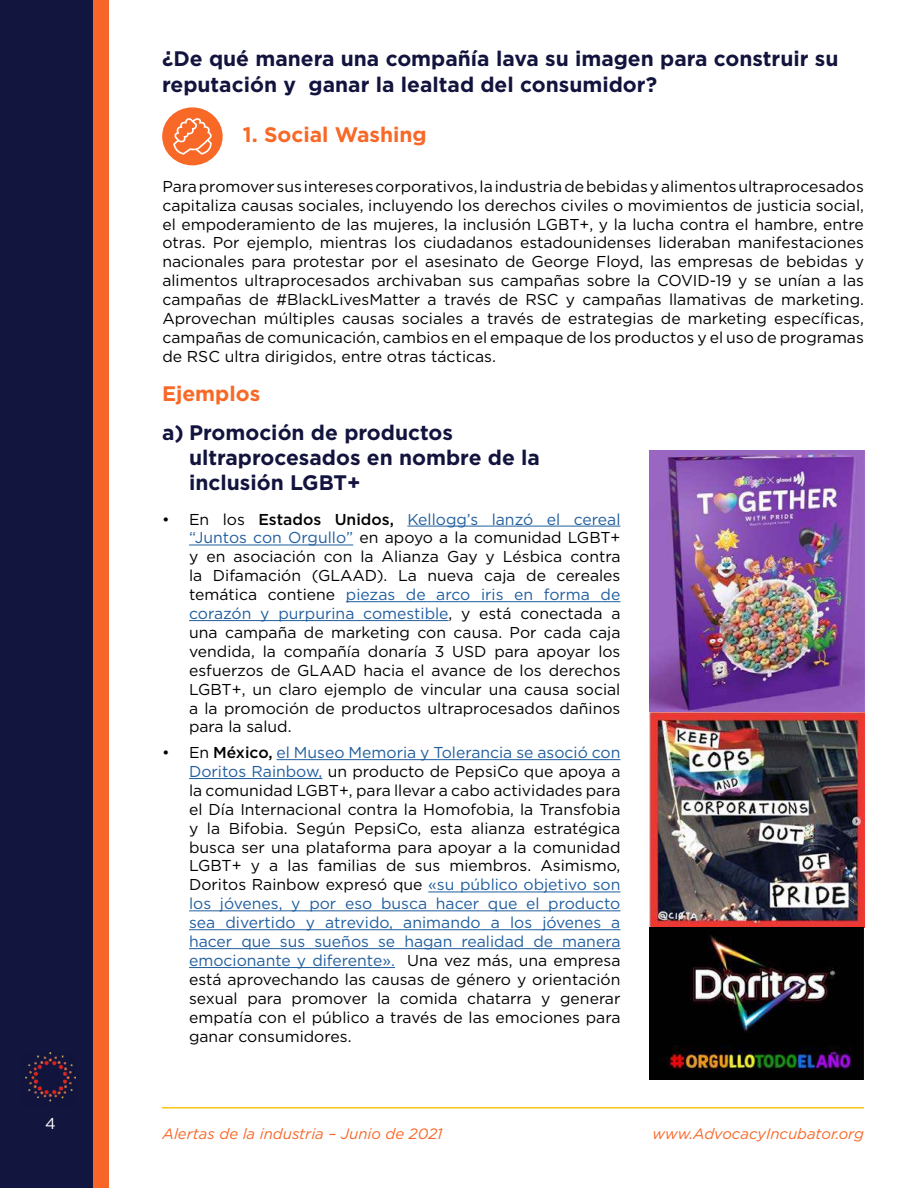
<style>
.page{position:relative;width:918px;height:1188px;background:#fff}
.page>*{position:absolute;margin:0;border:0;box-sizing:border-box;transform-origin:0 0}
.t1{font:700 21px/25.2px "Gotham";color:#12143e}
.t2{font:700 21px "Gotham";color:#f86827}
.t3{font:15.75px/18.9px "Gotham";color:#000;text-align:justify}
.t4{font:15.75px "Gotham";color:#fff}
.t5{font:italic 15px "Gotham";color:#f86827}
.s1{font-weight:500}
.s2{color:#215e9e}
</style>
<div class="page">
<div style="left:0;top:0;width:101px;height:1188px;background:#12153e"></div>
<div style="left:93px;top:0;width:16px;height:1188px;background:#f76628"></div>
<img style="left:25px;top:1053px;width:50px;height:49px">
<hr style="left:162px;top:1107px;width:702px;height:1px;background:#f8c515">
<hr style="left:407px;top:526px;width:213px;height:1px;background:#215e9e">
<hr style="left:189px;top:545px;width:164px;height:1px;background:#215e9e">
<hr style="left:346px;top:601px;width:274px;height:1px;background:#215e9e">
<hr style="left:189px;top:620px;width:259px;height:1px;background:#215e9e">
<hr style="left:277px;top:759px;width:343px;height:1px;background:#215e9e">
<hr style="left:189px;top:778px;width:133px;height:1px;background:#215e9e">
<hr style="left:428px;top:892px;width:192px;height:1px;background:#215e9e">
<hr style="left:189px;top:910px;width:431px;height:1px;background:#215e9e">
<hr style="left:189px;top:929px;width:431px;height:1px;background:#215e9e">
<hr style="left:189px;top:948px;width:431px;height:1px;background:#215e9e">
<hr style="left:189px;top:967px;width:206px;height:1px;background:#215e9e">
<img style="left:649px;top:450px;width:215px;height:630px">
<div style="left:162px;top:107px;width:61px;height:58px;background:#f86827;border-radius:50%"></div>
<svg style="left:173px;top:118px;width:39px;height:37px"></svg>
<p class="t4" style="left:45px;top:1113px;width:26px">44</p>
<h1 class="t1" style="left:162px;top:46px;width:678px">¿De qué manera una compañía lava su imagen para construir su reputación y ganar la lealtad del consumidor?</h1>
<h1 class="t2" style="left:243px;top:121px;width:185px">1. Social Washing</h1>
<p class="t3" style="left:162px;top:176px;width:703px">Para promover sus intereses corporativos, la industria de bebidas y alimentos ultraprocesados capitaliza causas sociales, incluyendo los derechos civiles o movimientos de justicia social, el empoderamiento de las mujeres, la inclusión LGBT+, y la lucha contra el hambre, entre otras. Por ejemplo, mientras los ciudadanos estadounidenses lideraban manifestaciones nacionales para protestar por el asesinato de George Floyd, las empresas de bebidas y alimentos ultraprocesados archivaban sus campañas sobre la COVID-19 y se unían a las campañas de #BlackLivesMatter a través de RSC y campañas llamativas de marketing.<br>Aprovechan múltiples causas sociales a través de estrategias de marketing específicas, campañas de comunicación, cambios en el empaque de los productos y el uso de programas de RSC ultra dirigidos, entre otras tácticas.</p>
<h1 class="t2" style="left:162px;top:380px;width:100px">Ejemplos</h1>
<h1 class="t1" style="left:189px;top:420px;width:353px;text-indent:-27px">a) Promoción de productos ultraprocesados en nombre de la inclusión LGBT+</h1>
<p class="t3" style="left:189px;top:509px;width:433px;text-indent:-27px">• En los <span class="s1">Estados Unidos,</span> <span class="s2">Kellogg’s lanzó el cereal “Juntos con Orgullo”</span> en apoyo a la comunidad LGBT+ y en asociación con la Alianza Gay y Lésbica contra la Difamación (GLAAD). La nueva caja de cereales temática contiene <span class="s2">piezas de arco iris en forma de corazón y purpurina comestible</span>, y está conectada a una campaña de marketing con causa. Por cada caja vendida, la compañía donaría 3 USD para apoyar los esfuerzos de GLAAD hacia el avance de los derechos LGBT+, un claro ejemplo de vincular una causa social a la promoción de productos ultraprocesados dañinos para la salud.</p>
<p class="t3" style="left:189px;top:743px;width:433px;text-indent:-27px">• En <span class="s1">México,</span> <span class="s2">el Museo Memoria y Tolerancia se asoció con Doritos Rainbow,</span> un producto de PepsiCo que apoya a la comunidad LGBT+, para llevar a cabo actividades para el Día Internacional contra la Homofobia, la Transfobia y la Bifobia. Según PepsiCo, esta alianza estratégica busca ser una plataforma para apoyar a la comunidad LGBT+ y a las familias de sus miembros. Asimismo, Doritos Rainbow expresó que <span class="s2">«su público objetivo son los jóvenes, y por eso busca hacer que el producto sea divertido y atrevido, animando a los jóvenes a hacer que sus sueños se hagan realidad de manera emocionante y diferente».</span> Una vez más, una empresa está aprovechando las causas de género y orientación sexual para promover la comida chatarra y generar empatía con el público a través de las emociones para ganar consumidores.</p>
<p class="t5" style="left:163px;top:1124px;width:282px">Alertas de la industria – Junio de 2021</p>
<p class="t5" style="left:653px;top:1124px;width:213px">www.AdvocacyIncubator.org</p>
</div>
